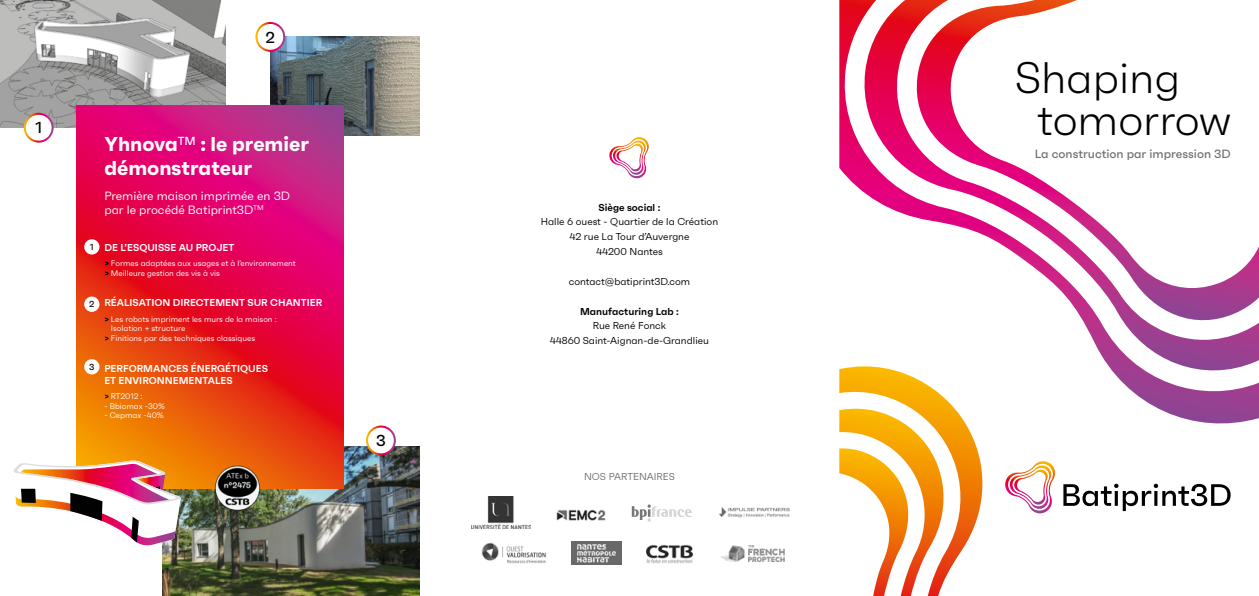
<style>
.page{position:relative;width:1259px;height:596px;background:#fff}
.page>*{position:absolute;margin:0;border:0;box-sizing:border-box;transform-origin:0 0}
.t1{font:300 44px/41.9px "Faktum";color:#000}
.t2{font:700 20px/24px "Faktum";color:#fff}
.t3{font:500 15.9px "Faktum";color:#000}
.t4{font:12px/14.4px "Faktum";color:#fff}
.t5{font:500 12px "Faktum";color:#706f6f}
.t6{font:10px/14.8px "Faktum";color:#000;text-align:center}
.t7{font:600 10px/12px "Faktum";color:#fff}
.t8{font:600 10px "Faktum";color:#000}
.t9{font:10px "Faktum";color:#706f6f}
.t10{font:500 8.7px "Faktum";color:#000}
.t11{font:8px/9.6px "Faktum";color:#fff}
.s1{font-weight:700;color:#000}
</style>
<div class="page">
<img style="left:163px;top:446px;width:257px;height:149px">
<img style="left:270px;top:37px;width:150px;height:99px">
<img style="left:0;top:0;width:225px;height:128px">
<img style="left:472px;top:496px;width:58px;height:32px">
<svg style="left:632px;top:504px;width:59px;height:17px"></svg>
<img style="left:481px;top:542px;width:65px;height:21px">
<img style="left:572px;top:541px;width:49px;height:23px">
<img style="left:719px;top:507px;width:71px;height:11px">
<img style="left:646px;top:544px;width:47px;height:20px">
<div style="left:367px;top:426px;width:28px;height:28px;background:#fff;border-radius:50%"></div>
<div style="left:366px;top:425px;width:30px;height:30px;border:2px solid #fff;border-radius:50%"></div>
<div style="left:25px;top:114px;width:28px;height:27px;background:#fff;border-radius:50%"></div>
<div style="left:24px;top:113px;width:30px;height:29px;border:2px solid #fff;border-radius:50%"></div>
<div style="left:256px;top:23px;width:28px;height:28px;background:#fff;border-radius:50%"></div>
<div style="left:255px;top:22px;width:30px;height:30px;border:2px solid #fff;border-radius:50%"></div>
<svg style="left:77px;top:105px;width:266px;height:383px;background:#e1233f"></svg>
<svg style="left:14px;top:459px;width:167px;height:88px"></svg>
<svg style="left:839px;top:0;width:420px;height:424px"></svg>
<svg style="left:858px;top:0;width:401px;height:384px"></svg>
<svg style="left:912px;top:0;width:347px;height:331px"></svg>
<svg style="left:839px;top:366px;width:143px;height:197px"></svg>
<svg style="left:839px;top:408px;width:115px;height:187px"></svg>
<svg style="left:609px;top:137px;width:40px;height:42px"></svg>
<svg style="left:1005px;top:461px;width:51px;height:52px"></svg>
<svg style="left:1063px;top:483px;width:167px;height:27px"></svg>
<div style="left:84px;top:296px;width:15px;height:16px;background:#fff;border-radius:50%"></div>
<div style="left:84px;top:359px;width:15px;height:15px;background:#fff;border-radius:50%"></div>
<div style="left:84px;top:239px;width:15px;height:15px;background:#fff;border-radius:50%"></div>
<img style="left:721px;top:545px;width:63px;height:16px">
<img style="left:214px;top:464px;width:47px;height:47px">
<img style="left:556px;top:509px;width:50px;height:12px">
<h3 class="t3" style="left:35px;top:118px;width:8px">1</h3>
<h3 class="t3" style="left:265px;top:27px;width:11px">2</h3>
<p class="t10" style="left:90px;top:241px;width:5px">1</p>
<p class="t10" style="left:89px;top:299px;width:7px">2</p>
<p class="t10" style="left:89px;top:361px;width:7px">3</p>
<h2 class="t2" style="left:104px;top:132px;width:206px">Yhnova<sup>TM</sup> : le premier démonstrateur</h2>
<h3 class="t4" style="left:104px;top:188px;width:187px">Première maison imprimée en 3D par le procédé Batiprint3D<sup>TM</sup></h3>
<p class="t7" style="left:104px;top:241px;width:132px">DE L’ESQUISSE AU PROJET</p>
<p class="t11" style="left:104px;top:258px;width:193px"><span class="s1">&gt;</span> Formes adaptées aux usages et à l’environnement <span class="s1">&gt;</span> Meilleure gestion des vis à vis</p>
<p class="t7" style="left:104px;top:296px;width:219px">RÉALISATION DIRECTEMENT SUR CHANTIER</p>
<p class="t11" style="left:104px;top:314px;width:174px"><span class="s1">&gt;</span> Les robots impriment les murs de la maison :</p>
<p class="t11" style="left:111px;top:323px;width:76px">Isolation + structure</p>
<p class="t11" style="left:104px;top:333px;width:152px"><span class="s1">&gt;</span> Finitions par des techniques classiques</p>
<p class="t7" style="left:104px;top:362px;width:165px">PERFORMANCES ÉNERGÉTIQUES<br>ET ENVIRONNEMENTALES</p>
<p class="t11" style="left:104px;top:391px;width:40px"><span class="s1">&gt;</span> RT2012 :</p>
<p class="t11" style="left:104px;top:401px;width:62px">- Bbiomax -30%</p>
<p class="t11" style="left:104px;top:410px;width:61px">- Cepmax -40%</p>
<h3 class="t3" style="left:376px;top:430px;width:11px">3</h3>
<p class="t8" style="left:598px;top:201px;width:63px">Siège social :</p>
<p class="t6" style="left:541px;top:214px;width:179px">Halle 6 ouest - Quartier de la Création<br>42 rue La Tour d’Auvergne<br>44200 Nantes</p>
<p class="t6" style="left:569px;top:274px;width:123px">contact@batiprint3D.com</p>
<p class="t8" style="left:580px;top:305px;width:100px">Manufacturing Lab :</p>
<p class="t6" style="left:550px;top:318px;width:161px">Rue René Fonck<br>44860 Saint-Aignan-de-Grandlieu</p>
<p class="t9" style="left:584px;top:470px;width:92px">NOS PARTENAIRES</p>
<h1 class="t1" style="left:1037px;top:57px;width:195px;text-indent:-23px">Shaping tomorrow</h1>
<h3 class="t5" style="left:1034px;top:147px;width:197px">La construction par impression 3D</h3>
</div>
